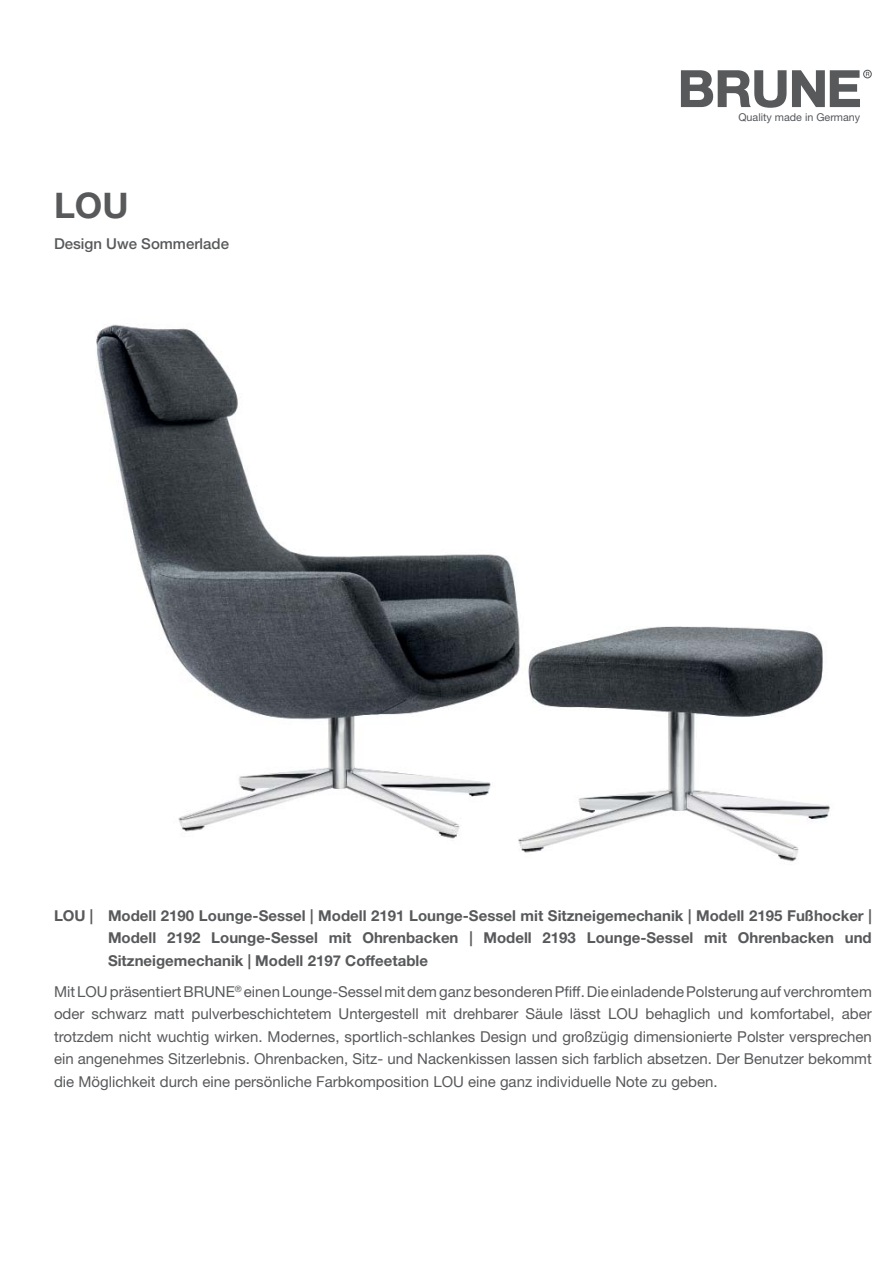
<style>
.page{position:relative;width:893px;height:1263px;background:#fff}
.page>*{position:absolute;margin:0;border:0;box-sizing:border-box;transform-origin:0 0}
.t1{font:700 35.25px "Helvetica Neue LT Std";color:#58595b}
.t2{font:15px/22.5px "Helvetica Neue LT Std";color:#58595b;text-align:justify}
.t3{font:700 15px/22.5px "Helvetica Neue LT Std";color:#58595b;text-align:justify}
.t4{font:500 15px "Helvetica Neue LT Std";color:#58595b}
.t5{font:10.8px "Helvetica Neue LT Std";color:#55575c}
</style>
<div class="page">
<svg style="left:681px;top:70px;width:105px;height:38px"></svg>
<svg style="left:792px;top:70px;width:68px;height:37px"></svg>
<div style="left:863px;top:70px;width:9px;height:8px;border:1px solid #58595b;border-radius:50%"></div>
<img style="left:96px;top:324px;width:734px;height:538px">
<h1 class="t1" style="left:54px;top:193px;width:76px">LOU</h1>
<p class="t4" style="left:54px;top:239px;width:177px">Design Uwe Sommerlade</p>
<p class="t5" style="left:738px;top:113px;width:123px">Quality made in Germany</p>
<p class="t3" style="left:108px;top:905px;width:765px;text-indent:-54px">LOU | Modell 2190 Lounge-Sessel | Modell 2191 Lounge-Sessel mit Sitzneigemechanik | Modell 2195 Fußhocker | Modell 2192 Lounge-Sessel mit Ohrenbacken | Modell 2193 Lounge-Sessel mit Ohrenbacken und Sitzneigemechanik | Modell 2197 Coffeetable</p>
<p class="t2" style="left:54px;top:981px;width:819px">Mit LOU präsentiert BRUNE<sup>®</sup> einen Lounge-Sessel mit dem ganz besonderen Pfiff. Die einladende Polsterung auf verchromtem oder schwarz matt pulverbeschichtetem Untergestell mit drehbarer Säule lässt LOU behaglich und komfortabel, aber trotzdem nicht wuchtig wirken. Modernes, sportlich-schlankes Design und großzügig dimensionierte Polster versprechen ein angenehmes Sitzerlebnis. Ohrenbacken, Sitz- und Nackenkissen lassen sich farblich absetzen. Der Benutzer bekommt die Möglichkeit durch eine persönliche Farbkomposition LOU eine ganz individuelle Note zu geben.</p>
</div>
